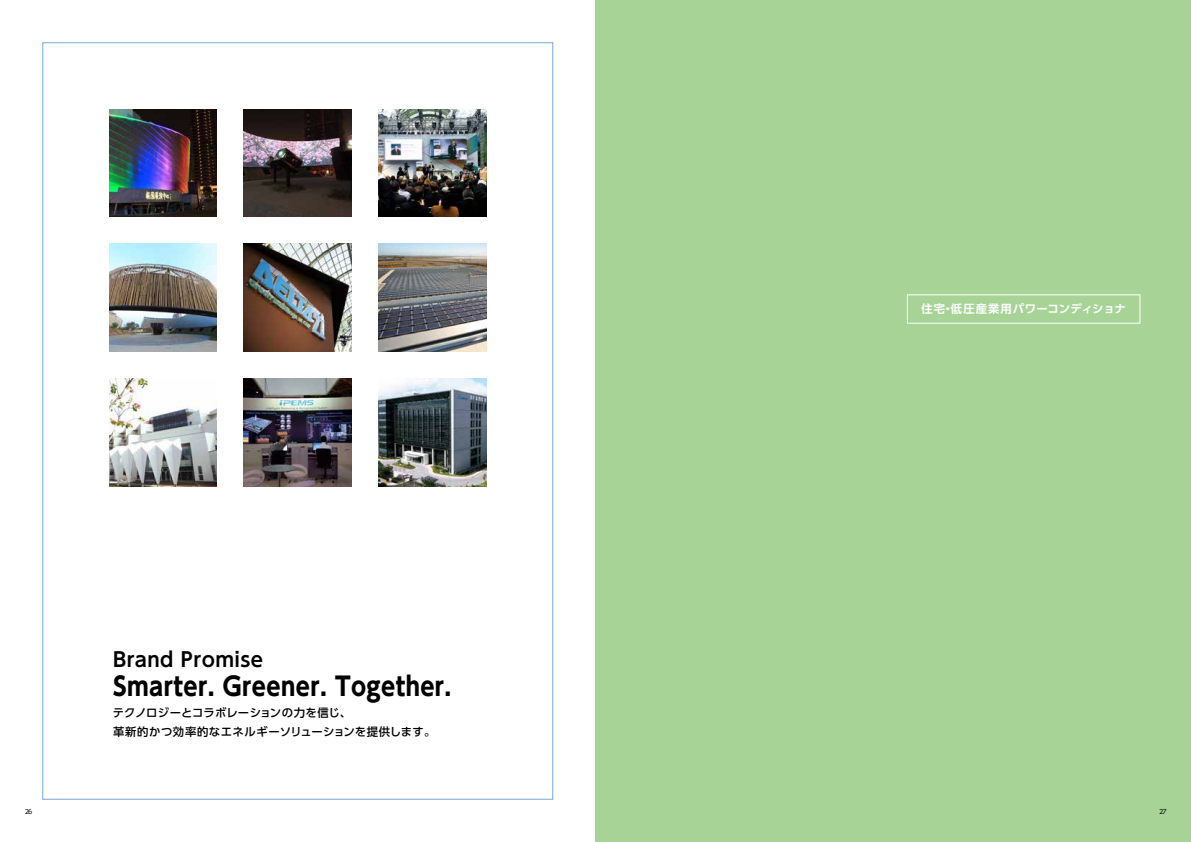
<style>
.page{position:relative;width:1191px;height:842px;background:#fff}
.page>*{position:absolute;margin:0;border:0;box-sizing:border-box;transform-origin:0 0}
.t1{font:700 25.5px "UD Shin Go Pro";letter-spacing:.015em;color:#000;scale:.9 1}
.t2{font:700 19.8px "UD Shin Go Pro De";letter-spacing:.02em;color:#000}
.t3{font:500 11.3px/19.1px "UD Shin Go Pro";letter-spacing:.02em;color:#000}
.t4{font:700 11.3px "UD Shin Go Pro De";letter-spacing:.04em;color:#fff}
.t5{font:6.4px "UD Shin Go Pro";color:#000}
</style>
<div class="page">
<div style="left:595px;top:0;width:596px;height:842px;background:#a7d397"></div>
<img style="left:109px;top:109px;width:108px;height:108px">
<img style="left:109px;top:244px;width:108px;height:107px">
<img style="left:109px;top:378px;width:108px;height:108px">
<img style="left:244px;top:109px;width:107px;height:108px">
<img style="left:378px;top:109px;width:108px;height:108px">
<img style="left:378px;top:378px;width:108px;height:108px">
<img style="left:378px;top:244px;width:108px;height:107px">
<img style="left:244px;top:378px;width:107px;height:108px">
<img style="left:244px;top:244px;width:107px;height:107px">
<h2 class="t2" style="left:113px;top:644px;width:151px">Brand Promise</h2>
<h1 class="t1" style="left:113px;top:665px;width:377px">Smarter. Greener. Together.</h1>
<p class="t3" style="left:113px;top:703px;width:324px">テクノロジーとコラボレーションの力を信じ、<br>革新的かつ効率的なエネルギーソリューションを提供します。</p>
<p class="t4" style="left:921px;top:300px;width:206px">住宅・低圧産業用パワーコンディショナ</p>
<p class="t5" style="left:25px;top:806px;width:9px">26</p>
<p class="t5" style="left:1159px;top:806px;width:9px">27</p>
</div>
